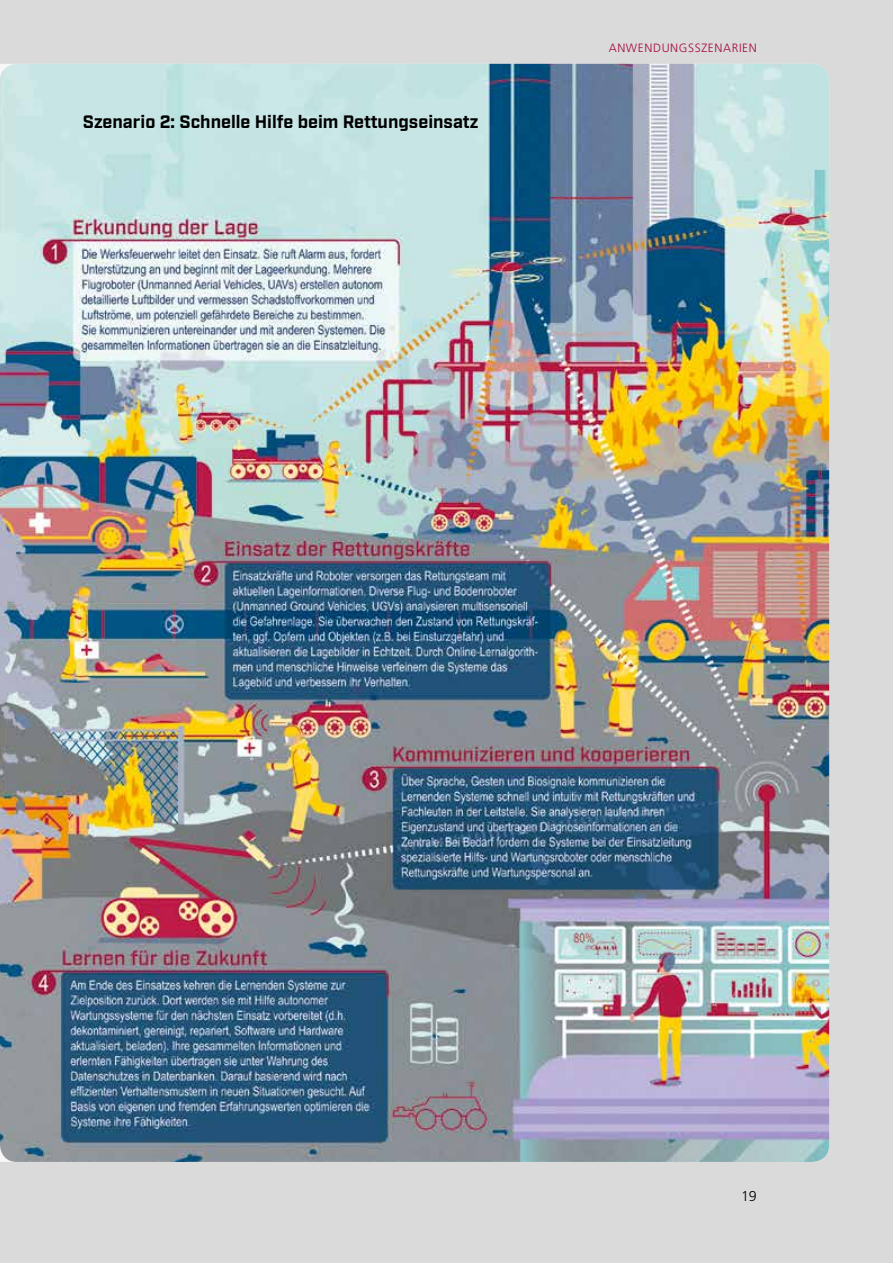
<style>
.page{position:relative;width:893px;height:1263px;background:#dadada}
.page>*{position:absolute;margin:0;border:0;box-sizing:border-box;transform-origin:0 0}
.t1{font:700 18px "Industry";color:#000}
.t2{font:300 14.25px "Frutiger";color:#000}
.t3{font:300 12px "Frutiger CE";letter-spacing:.05em;color:#a5083d}
</style>
<div class="page">
<img style="left:0;top:64px;width:829px;height:1098px">
<p class="t1" style="left:83px;top:111px;width:397px">Szenario 2: Schnelle Hilfe beim Rettungseinsatz</p>
<p class="t3" style="left:609px;top:41px;width:150px">ANWENDUNGSSZENARIEN</p>
<p class="t2" style="left:741px;top:1188px;width:17px">19</p>
</div>
